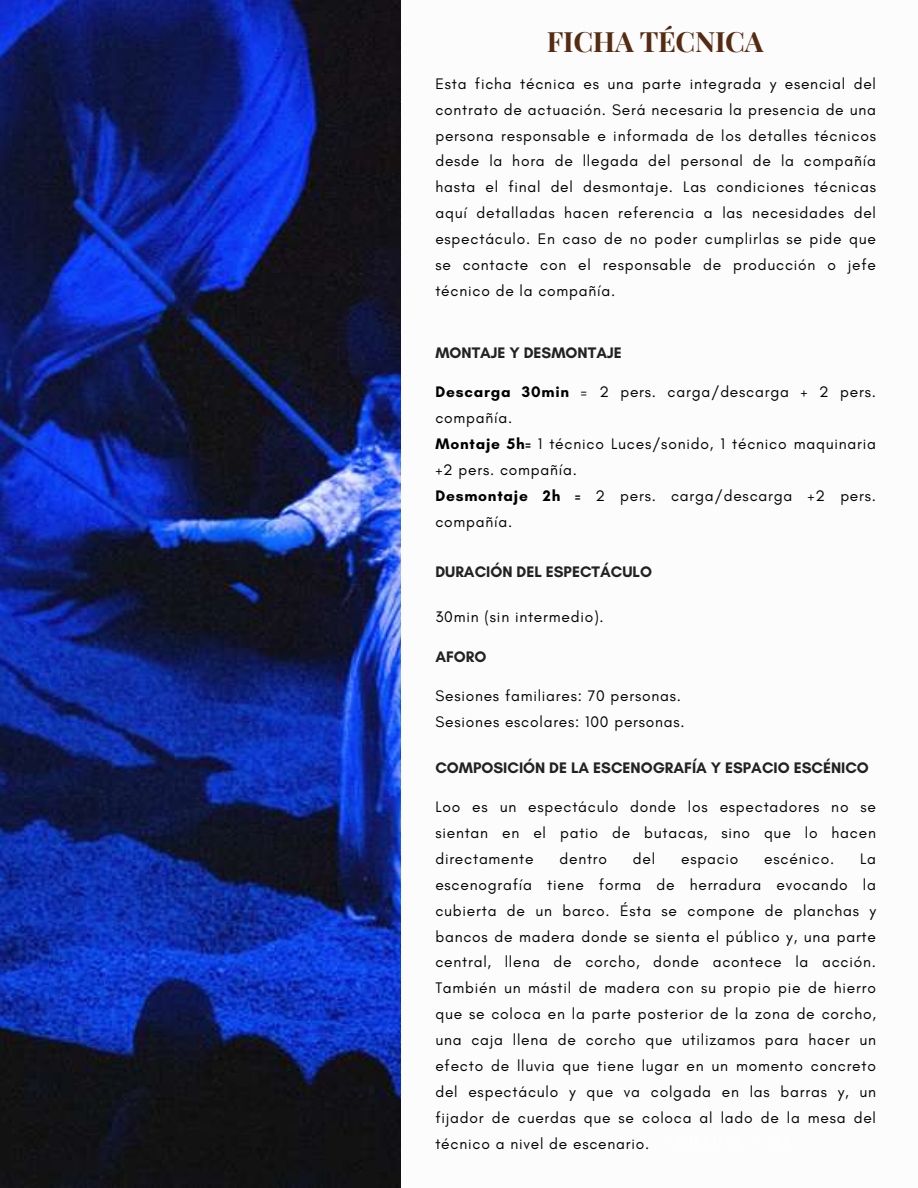
<style>
.page{position:relative;width:918px;height:1188px;background:#fff}
.page>*{position:absolute;margin:0;border:0;box-sizing:border-box;transform-origin:0 0}
.t1{font:700 28.05px "Playfair Display";letter-spacing:-.01em;color:#552b11}
.t2{font:15.6px/25.8px "Glacial Indifference";letter-spacing:.05em;color:#000;text-align:justify}
.t3{font:700 15.6px "Glacial Indifference";color:#222}
.s1{font-weight:700}
</style>
<div class="page">
<img style="left:0;top:0;width:400px;height:1188px">
<h1 class="t1" style="left:547px;top:22px;width:218px">FICHA TÉCNICA</h1>
<p class="t2" style="left:435px;top:70px;width:442px">Esta ficha técnica es una parte integrada y esencial del contrato de actuación. Será necesaria la presencia de una persona responsable e informada de los detalles técnicos desde la hora de llegada del personal de la compañía hasta el final del desmontaje. Las condiciones técnicas aquí detalladas hacen referencia a las necesidades del espectáculo. En caso de no poder cumplirlas se pide que se contacte con el responsable de producción o jefe técnico de la compañía.</p>
<p class="t3" style="left:435px;top:343px;width:188px">MONTAJE Y DESMONTAJE</p>
<p class="t2" style="left:435px;top:379px;width:442px;text-align:left"><span class="s1">Descarga 30min</span> = 2 pers. carga/descarga + 2 pers. compañía.<br><span class="s1">Montaje 5h=</span> 1 técnico Luces/sonido, 1 técnico maquinaria +2 pers. compañía.<br><span class="s1">Desmontaje 2h =</span> 2 pers. carga/descarga +2 pers. compañía.</p>
<p class="t3" style="left:435px;top:562px;width:218px">DURACIÓN DEL ESPECTÁCULO</p>
<p class="t2" style="left:435px;top:604px;width:170px">30min (sin intermedio).</p>
<p class="t3" style="left:435px;top:647px;width:53px">AFORO</p>
<p class="t2" style="left:435px;top:683px;width:251px">Sesiones familiares: 70 personas.<br>Sesiones escolares: 100 personas.</p>
<p class="t3" style="left:435px;top:758px;width:435px">COMPOSICIÓN DE LA ESCENOGRAFÍA Y ESPACIO ESCÉNICO</p>
<p class="t2" style="left:435px;top:794px;width:442px">Loo es un espectáculo donde los espectadores no se sientan en el patio de butacas, sino que lo hacen directamente</p>
<p class="t2" style="left:559px;top:846px;width:49px">dentro</p>
<p class="t2" style="left:633px;top:846px;width:24px">del</p>
<p class="t2" style="left:681px;top:846px;width:59px">espacio</p>
<p class="t2" style="left:764px;top:846px;width:71px">escénico.</p>
<p class="t2" style="left:435px;top:846px;width:442px;text-indent:425px">La escenografía tiene forma de herradura evocando la cubierta de un barco. Ésta se compone de planchas y bancos de madera donde se sienta el público y, una parte central, llena de corcho, donde acontece la acción.<br>También un mástil de madera con su propio pie de hierro que se coloca en la parte posterior de la zona de corcho, una caja llena de corcho que utilizamos para hacer un efecto de lluvia que tiene lugar en un momento concreto del espectáculo y que va colgada en las barras y, un fijador de cuerdas que se coloca al lado de la mesa del técnico a nivel de escenario.</p>
</div>
